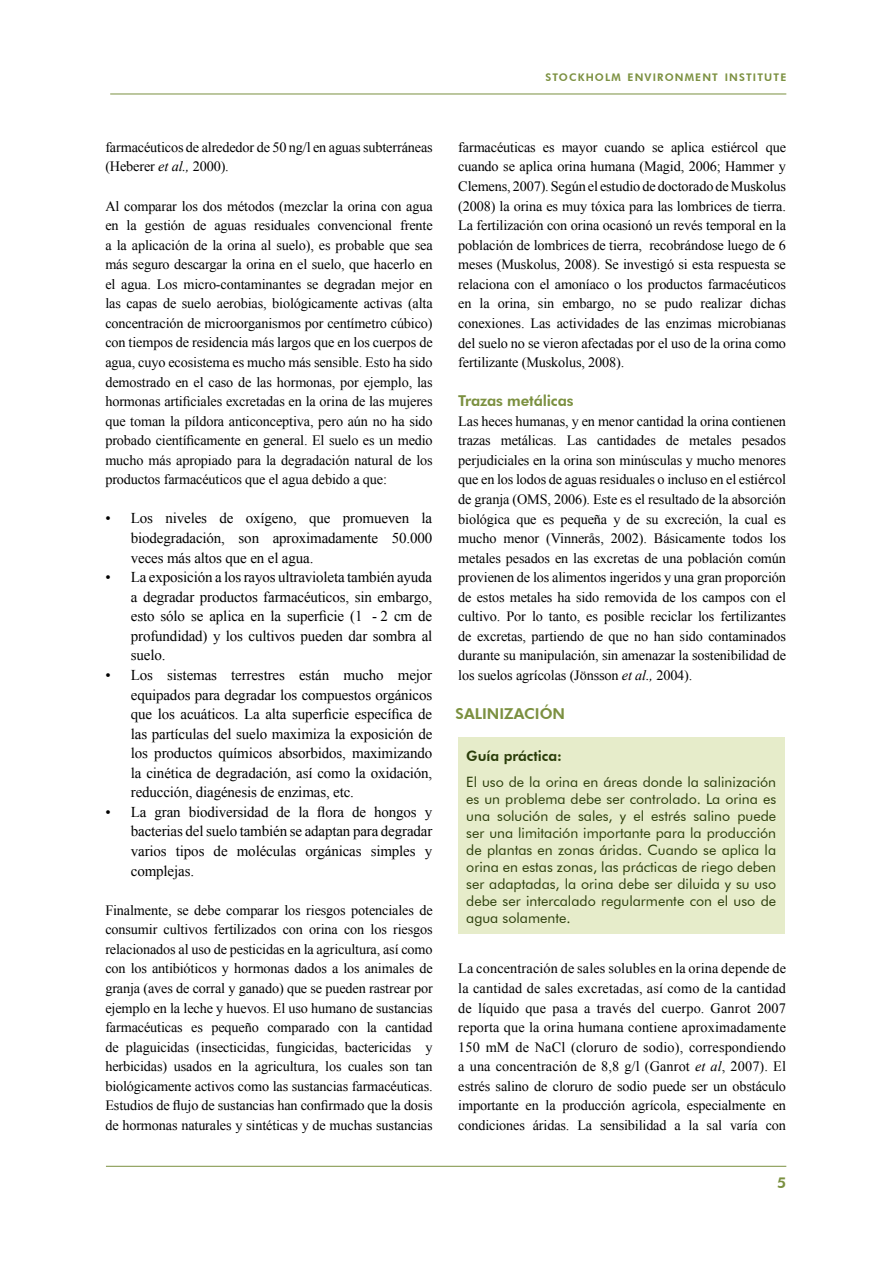
<style>
.page{position:relative;width:893px;height:1263px;background:#fff}
.page>*{position:absolute;margin:0;border:0;box-sizing:border-box;transform-origin:0 0}
.t1{font:15px/19.5px "Times New Roman";letter-spacing:-.01em;color:#000;text-align:justify}
.t2{font:800 15px "Futura BT";letter-spacing:-.01em;color:#7b9040}
.t3{font:800 15px "Futura BT";color:#7b9040}
.t4{font:14.25px/19.5px "Times New Roman";letter-spacing:-.01em;color:#000;text-align:justify}
.t5{font:14.25px/17.1px "Futura BT";color:#2a3d09;text-align:justify}
.t6{font:800 14.25px "Futura BT";color:#2a3d09}
.t7{font:800 10.5px "Futura BT";letter-spacing:.105em;color:#7b9040}
.s1{font-style:italic}
</style>
<div class="page">
<hr style="left:106px;top:1166px;width:680px;height:1px;background:#7b9040">
<hr style="left:110px;top:94px;width:676px;height:1px;background:#7b9040">
<div style="left:458px;top:737px;width:327px;height:196px;background:#e6ecca"></div>
<p class="t7" style="left:545px;top:71px;width:242px">STOCKHOLM ENVIRONMENT INSTITUTE</p>
<p class="t4" style="left:105px;top:137px;width:329px">farmacéuticos de alrededor de 50 ng/l en aguas subterráneas (Heberer <span class="s1">et al.,</span> 2000).</p>
<p class="t4" style="left:105px;top:196px;width:329px">Al comparar los dos métodos (mezclar la orina con agua en la gestión de aguas residuales convencional frente a la aplicación de la orina al suelo), es probable que sea más seguro descargar la orina en el suelo, que hacerlo en el agua. Los micro-contaminantes se degradan mejor en las capas de suelo aerobias, biológicamente activas (alta concentración de microorganismos por centímetro cúbico) con tiempos de residencia más largos que en los cuerpos de agua, cuyo ecosistema es mucho más sensible. Esto ha sido demostrado en el caso de las hormonas, por ejemplo, las hormonas artificiales excretadas en la orina de las mujeres que toman la píldora anticonceptiva, pero aún no ha sido probado científicamente en general. El suelo es un medio mucho más apropiado para la degradación natural de los productos farmacéuticos que el agua debido a que:</p>
<p class="t1" style="left:131px;top:508px;width:303px;text-indent:-26px">• Los niveles de oxígeno, que promueven la biodegradación, son aproximadamente 50.000 veces más altos que en el agua.</p>
<p class="t1" style="left:131px;top:567px;width:303px;text-indent:-26px">• La exposición a los rayos ultravioleta también ayuda a degradar productos farmacéuticos, sin embargo, esto sólo se aplica en la superficie (1 - 2 cm de profundidad) y los cultivos pueden dar sombra al suelo.</p>
<p class="t1" style="left:131px;top:665px;width:303px;text-indent:-26px">• Los sistemas terrestres están mucho mejor equipados para degradar los compuestos orgánicos que los acuáticos. La alta superficie específica de las partículas del suelo maximiza la exposición de los productos químicos absorbidos, maximizando la cinética de degradación, así como la oxidación, reducción, diagénesis de enzimas, etc.</p>
<p class="t1" style="left:131px;top:802px;width:303px;text-indent:-26px">• La gran biodiversidad de la flora de hongos y bacterias del suelo también se adaptan para degradar varios tipos de moléculas orgánicas simples y complejas.</p>
<p class="t4" style="left:105px;top:900px;width:329px">Finalmente, se debe comparar los riesgos potenciales de consumir cultivos fertilizados con orina con los riesgos relacionados al uso de pesticidas en la agricultura, así como con los antibióticos y hormonas dados a los animales de granja (aves de corral y ganado) que se pueden rastrear por ejemplo en la leche y huevos. El uso humano de sustancias farmacéuticas es pequeño comparado con la cantidad de plaguicidas (insecticidas, fungicidas, bactericidas y herbicidas) usados en la agricultura, los cuales son tan biológicamente activos como las sustancias farmacéuticas.<br>Estudios de flujo de sustancias han confirmado que la dosis de hormonas naturales y sintéticas y de muchas sustancias</p>
<p class="t4" style="left:458px;top:137px;width:329px">farmacéuticas es mayor cuando se aplica estiércol que cuando se aplica orina humana (Magid, 2006; Hammer y Clemens, 2007). Según el estudio de doctorado de Muskolus (2008) la orina es muy tóxica para las lombrices de tierra.<br>La fertilización con orina ocasionó un revés temporal en la población de lombrices de tierra, recobrándose luego de 6 meses (Muskolus, 2008). Se investigó si esta respuesta se relaciona con el amoníaco o los productos farmacéuticos en la orina, sin embargo, no se pudo realizar dichas conexiones. Las actividades de las enzimas microbianas del suelo no se vieron afectadas por el uso de la orina como fertilizante (Muskolus, 2008).</p>
<p class="t2" style="left:458px;top:392px;width:117px">Trazas metálicas</p>
<p class="t4" style="left:458px;top:411px;width:329px">Las heces humanas, y en menor cantidad la orina contienen trazas metálicas. Las cantidades de metales pesados perjudiciales en la orina son minúsculas y mucho menores que en los lodos de aguas residuales o incluso en el estiércol de granja (OMS, 2006). Este es el resultado de la absorción biológica que es pequeña y de su excreción, la cual es mucho menor (Vinnerås, 2002). Básicamente todos los metales pesados en las excretas de una población común provienen de los alimentos ingeridos y una gran proporción de estos metales ha sido removida de los campos con el cultivo. Por lo tanto, es posible reciclar los fertilizantes de excretas, partiendo de que no han sido contaminados durante su manipulación, sin amenazar la sostenibilidad de los suelos agrícolas (Jönsson <span class="s1">et al.,</span> 2004).</p>
<p class="t2" style="left:456px;top:705px;width:18px">Salini</p>
<p class="t2" style="left:504px;top:705px;width:59px">zación</p>
<p class="t6" style="left:466px;top:747px;width:97px">Guía práctica:</p>
<p class="t5" style="left:466px;top:773px;width:311px">El uso de la orina en áreas donde la salinización es un problema debe ser controlado. La orina es una solución de sales, y el estrés salino puede ser una limitación importante para la producción de plantas en zonas áridas. Cuando se aplica la orina en estas zonas, las prácticas de riego deben ser adaptadas, la orina debe ser diluida y su uso debe ser intercalado regularmente con el uso de agua solamente.</p>
<p class="t4" style="left:458px;top:959px;width:329px">La concentración de sales solubles en la orina depende de la cantidad de sales excretadas, así como de la cantidad de líquido que pasa a través del cuerpo. Ganrot 2007 reporta que la orina humana contiene aproximadamente 150 mM de NaCl (cloruro de sodio), correspondiendo a una concentración de 8,8 g/l (Ganrot <span class="s1">et al</span>, 2007). El estrés salino de cloruro de sodio puede ser un obstáculo importante en la producción agrícola, especialmente en condiciones áridas. La sensibilidad a la sal varía con</p>
<p class="t3" style="left:777px;top:1173px;width:11px">5</p>
</div>
